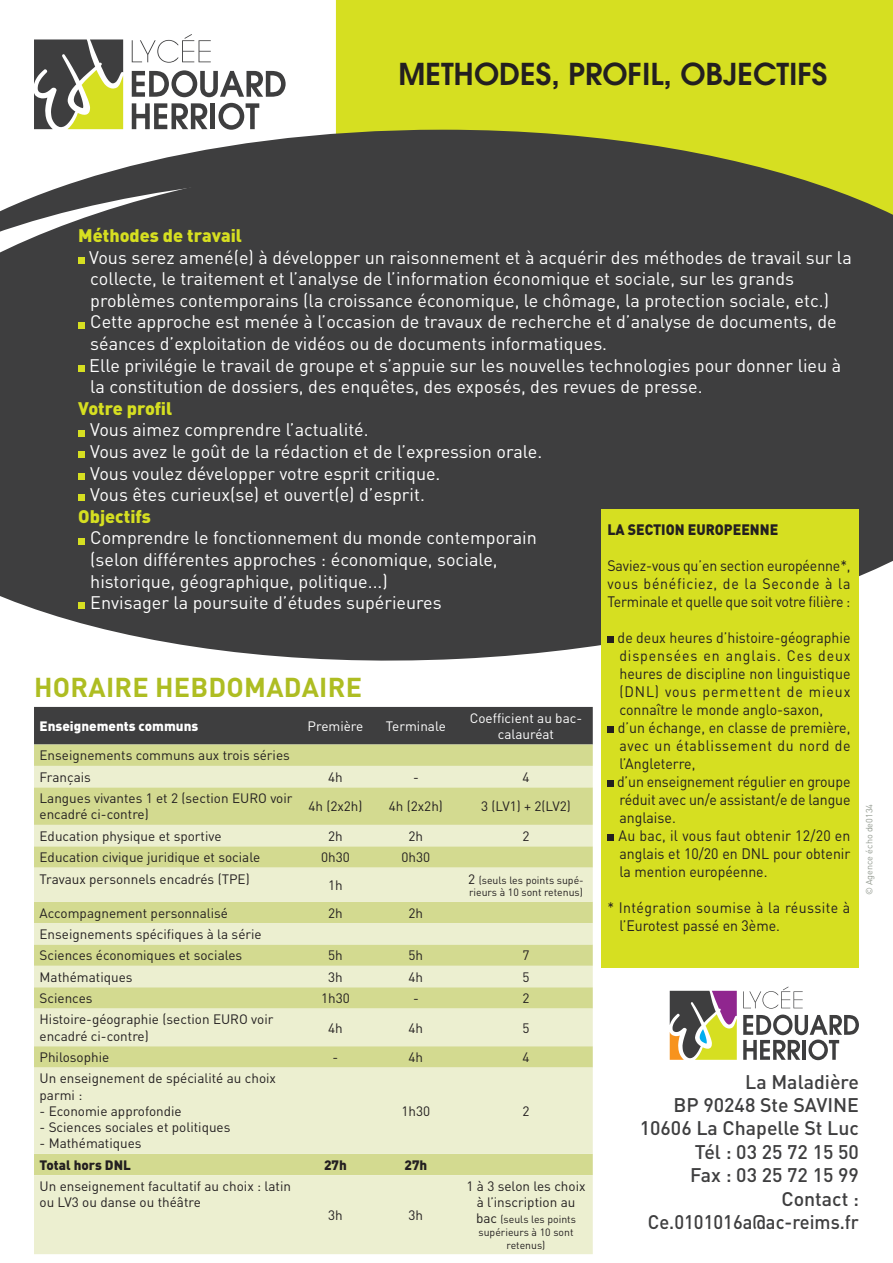
<style>
.page{position:relative;width:893px;height:1263px;background:#fff}
.page>*{position:absolute;margin:0;border:0;box-sizing:border-box;transform-origin:0 0}
.t1{font:600 30px "Avant Garde";color:#231f20}
.t2{font:700 27px "DIN Pro";letter-spacing:.01em;color:#aebd22}
.t3{font:500 19.5px "DIN Pro";color:#3e3e3f}
.t4{font:500 19.5px "DIN Pro";color:#3e3e3f;scale:.94 1}
.t5{font:18px/21.6px "DIN Pro";color:#fff}
.t6{font:900 18px "DIN Pro";color:#d6df21}
.t7{font:15px/18px "DIN Pro";color:#231f20;text-align:justify;scale:.94 1}
.t8{font:15px/18px "DIN Pro";letter-spacing:.02em;color:#231f20;scale:.94 1}
.t9{font:900 15px "DIN Pro";color:#231f20;scale:.94 1}
.t10{font:13.5px/16.2px "DIN Pro";color:#231f20}
.t11{font:13.5px/16.2px "DIN Pro";color:#fff;text-align:center}
.t12{font:900 13.5px "DIN Pro";color:#fff}
.t13{font:900 13.5px "DIN Pro";color:#231f20}
.t14{font:10.5px/12.6px "DIN Pro";color:#231f20}
.t15{font:9px "DIN Pro";color:#949b91}
.s1{font-size:13.5px}
</style>
<div class="page">
<div style="left:336px;top:0;width:557px;height:130px;background:#d6df21"></div>
<svg style="left:0;top:589px;width:601px;height:72px;fill:#3e3e3f"></svg>
<div style="left:0;top:130px;width:893px;height:459px;background:#3e3e3f"></div>
<div style="left:78px;top:257px;width:7px;height:7px;background:#d6df21"></div>
<div style="left:78px;top:322px;width:7px;height:6px;background:#d6df21"></div>
<div style="left:78px;top:365px;width:7px;height:7px;background:#d6df21"></div>
<div style="left:78px;top:430px;width:7px;height:6px;background:#d6df21"></div>
<div style="left:78px;top:451px;width:7px;height:7px;background:#d6df21"></div>
<div style="left:78px;top:473px;width:7px;height:7px;background:#d6df21"></div>
<div style="left:78px;top:495px;width:7px;height:6px;background:#d6df21"></div>
<div style="left:78px;top:538px;width:7px;height:6px;background:#d6df21"></div>
<div style="left:78px;top:603px;width:7px;height:6px;background:#d6df21"></div>
<div style="left:34px;top:707px;width:559px;height:37px;background:#3e3e3f"></div>
<svg style="left:34px;top:744px;width:559px;height:22px;fill:#d3da90"></svg>
<svg style="left:34px;top:766px;width:559px;height:488px;fill:#ecefd0"></svg>
<svg style="left:743px;top:986px;width:116px;height:74px"></svg>
<svg style="left:670px;top:991px;width:67px;height:69px"></svg>
<svg style="left:132px;top:103px;width:76px;height:26px"></svg>
<div style="left:210px;top:103px;width:5px;height:26px;background:#3e3e3f"></div>
<svg style="left:218px;top:103px;width:41px;height:27px"></svg>
<svg style="left:132px;top:70px;width:154px;height:27px"></svg>
<svg style="left:132px;top:34px;width:79px;height:29px"></svg>
<svg style="left:34px;top:39px;width:89px;height:90px"></svg>
<div style="left:601px;top:509px;width:258px;height:459px;background:#d6df21"></div>
<div style="left:607px;top:636px;width:7px;height:6px;background:#231f20"></div>
<div style="left:607px;top:726px;width:7px;height:6px;background:#231f20"></div>
<div style="left:607px;top:780px;width:7px;height:6px;background:#231f20"></div>
<div style="left:607px;top:834px;width:7px;height:6px;background:#231f20"></div>
<p class="t1" style="left:398px;top:54px;width:430px">METHODES, PROFIL, OBJECTIFS</p>
<p class="t6" style="left:78px;top:223px;width:165px">Méthodes de travail</p>
<p class="t5" style="left:89px;top:246px;width:764px">Vous serez amené(e) à développer un raisonnement et à acquérir des méthodes de travail sur la collecte, le traitement et l’analyse de l’information économique et sociale, sur les grands problèmes contemporains (la croissance économique, le chômage, la protection sociale, etc.)</p>
<p class="t5" style="left:90px;top:310px;width:748px">Cette approche est menée à l’occasion de travaux de recherche et d’analyse de documents, de séances d’exploitation de vidéos ou de documents informatiques.</p>
<p class="t5" style="left:89px;top:354px;width:753px">Elle privilégie le travail de groupe et s’appuie sur les nouvelles technologies pour donner lieu à la constitution de dossiers, des enquêtes, des exposés, des revues de presse.</p>
<p class="t6" style="left:78px;top:396px;width:96px">Votre profil</p>
<p class="t5" style="left:90px;top:418px;width:280px">Vous aimez comprendre l’actualité.</p>
<p class="t5" style="left:90px;top:440px;width:453px">Vous avez le goût de la rédaction et de l’expression orale.</p>
<p class="t5" style="left:90px;top:462px;width:352px">Vous voulez développer votre esprit critique.</p>
<p class="t5" style="left:90px;top:483px;width:336px">Vous êtes curieux(se) et ouvert(e) d’esprit.</p>
<p class="t6" style="left:78px;top:504px;width:74px">Objectifs</p>
<p class="t5" style="left:90px;top:526px;width:448px">Comprendre le fonctionnement du monde contemporain (selon différentes approches : économique, sociale, historique, géographique, politique...)</p>
<p class="t5" style="left:90px;top:591px;width:353px">Envisager la poursuite d’études supérieures</p>
<p class="t9" style="left:607px;top:519px;width:183px">LA SECTION EUROPEENNE</p>
<p class="t7" style="left:607px;top:555px;width:260px">Saviez-vous qu’en section européenne*, vous bénéficiez, de la Seconde à la Terminale et quelle que soit votre filière :</p>
<p class="t7" style="left:618px;top:627px;width:249px">de deux heures d’histoire-géographie dispensées en anglais. Ces deux heures de discipline non linguistique (DNL) vous permettent de mieux connaître le monde anglo-saxon,</p>
<p class="t7" style="left:618px;top:717px;width:249px">d’un échange, en classe de première, avec un établissement du nord de l’Angleterre,</p>
<p class="t7" style="left:617px;top:771px;width:250px">d’un enseignement régulier en groupe réduit avec un/e assistant/e de langue anglaise.</p>
<p class="t7" style="left:618px;top:825px;width:248px">Au bac, il vous faut obtenir 12/20 en anglais et 10/20 en DNL pour obtenir la mention européenne.</p>
<p class="t8" style="left:619px;top:897px;width:247px;text-indent:-12px">* Intégration soumise à la réussite à l’Eurotest passé en 3ème.</p>
<p class="t2" style="left:34px;top:669px;width:329px">HORAIRE HEBDOMADAIRE</p>
<p class="t12" style="left:40px;top:717px;width:160px">Enseignements communs</p>
<p class="t11" style="left:308px;top:717px;width:57px">Première</p>
<p class="t11" style="left:386px;top:717px;width:62px">Terminale</p>
<p class="t11" style="left:470px;top:709px;width:114px">Coefficient au bac&shy;calauréat</p>
<p class="t10" style="left:40px;top:747px;width:252px">Enseignements communs aux trois séries</p>
<p class="t10" style="left:40px;top:768px;width:53px">Français</p>
<p class="t10" style="left:328px;top:768px;width:16px">4h</p>
<p class="t10" style="left:413px;top:768px;width:7px">-</p>
<p class="t10" style="left:522px;top:768px;width:9px">4</p>
<p class="t10" style="left:40px;top:790px;width:254px">Langues vivantes 1 et 2 (section EURO voir encadré ci-contre)</p>
<p class="t10" style="left:308px;top:798px;width:56px">4h (2x2h)</p>
<p class="t10" style="left:389px;top:798px;width:56px">4h (2x2h)</p>
<p class="t10" style="left:481px;top:798px;width:91px">3 (LV1) + 2(LV2)</p>
<p class="t10" style="left:40px;top:827px;width:183px">Education physique et sportive</p>
<p class="t10" style="left:328px;top:827px;width:16px">2h</p>
<p class="t10" style="left:409px;top:827px;width:16px">2h</p>
<p class="t10" style="left:522px;top:827px;width:9px">2</p>
<p class="t10" style="left:40px;top:849px;width:222px">Education civique juridique et sociale</p>
<p class="t10" style="left:321px;top:849px;width:30px">0h30</p>
<p class="t10" style="left:401px;top:849px;width:30px">0h30</p>
<p class="t10" style="left:40px;top:870px;width:212px">Travaux personnels encadrés (TPE)</p>
<p class="t10" style="left:328px;top:876px;width:16px">1h</p>
<p class="t14" style="left:468px;top:873px;width:117px"><span class="s1">2</span> (seuls les points supé&shy;rieurs à 10 sont retenus)</p>
<p class="t10" style="left:40px;top:904px;width:190px">Accompagnement personnalisé</p>
<p class="t10" style="left:328px;top:904px;width:16px">2h</p>
<p class="t10" style="left:409px;top:904px;width:16px">2h</p>
<p class="t10" style="left:40px;top:925px;width:224px">Enseignements spécifiques à la série</p>
<p class="t10" style="left:40px;top:947px;width:204px">Sciences économiques et sociales</p>
<p class="t10" style="left:328px;top:947px;width:16px">5h</p>
<p class="t10" style="left:409px;top:947px;width:16px">5h</p>
<p class="t10" style="left:522px;top:947px;width:9px">7</p>
<p class="t10" style="left:40px;top:968px;width:95px">Mathématiques</p>
<p class="t10" style="left:328px;top:968px;width:16px">3h</p>
<p class="t10" style="left:409px;top:968px;width:16px">4h</p>
<p class="t10" style="left:522px;top:968px;width:9px">5</p>
<p class="t10" style="left:40px;top:989px;width:54px">Sciences</p>
<p class="t10" style="left:321px;top:989px;width:30px">1h30</p>
<p class="t10" style="left:413px;top:989px;width:7px">-</p>
<p class="t10" style="left:522px;top:989px;width:9px">2</p>
<p class="t10" style="left:40px;top:1011px;width:235px">Histoire-géographie (section EURO voir encadré ci-contre)</p>
<p class="t10" style="left:328px;top:1019px;width:16px">4h</p>
<p class="t10" style="left:409px;top:1019px;width:16px">4h</p>
<p class="t10" style="left:522px;top:1019px;width:9px">5</p>
<p class="t10" style="left:40px;top:1048px;width:71px">Philosophie</p>
<p class="t10" style="left:333px;top:1048px;width:7px">-</p>
<p class="t10" style="left:409px;top:1048px;width:16px">4h</p>
<p class="t10" style="left:522px;top:1048px;width:9px">4</p>
<p class="t10" style="left:40px;top:1070px;width:238px">Un enseignement de spécialité au choix parmi :</p>
<p class="t10" style="left:40px;top:1102px;width:144px">- Economie approfondie</p>
<p class="t10" style="left:40px;top:1118px;width:192px">- Sciences sociales et politiques</p>
<p class="t10" style="left:40px;top:1135px;width:104px">- Mathématiques</p>
<p class="t15" style="left:863px;top:895px;width:93px;rotate:-90deg">© Agence écho de0134</p>
<p class="t3" style="left:745px;top:1068px;width:115px">La Maladière</p>
<p class="t3" style="left:673px;top:1092px;width:187px">BP 90248 Ste SAVINE</p>
<p class="t3" style="left:640px;top:1115px;width:221px">10606 La Chapelle St Luc</p>
<p class="t3" style="left:695px;top:1138px;width:166px">Tél : 03 25 72 15 50</p>
<p class="t3" style="left:690px;top:1162px;width:170px">Fax : 03 25 72 15 99</p>
<p class="t3" style="left:781px;top:1185px;width:79px">Contact :</p>
<p class="t4" style="left:648px;top:1209px;width:226px">Ce.0101016a@ac-reims.fr</p>
<p class="t10" style="left:401px;top:1102px;width:30px">1h30</p>
<p class="t10" style="left:522px;top:1102px;width:9px">2</p>
<p class="t13" style="left:40px;top:1155px;width:93px">Total hors DNL</p>
<p class="t13" style="left:324px;top:1155px;width:24px">27h</p>
<p class="t13" style="left:404px;top:1155px;width:24px">27h</p>
<p class="t10" style="left:40px;top:1177px;width:253px">Un enseignement facultatif au choix : latin ou LV3 ou danse ou théâtre</p>
<p class="t10" style="left:328px;top:1206px;width:16px">3h</p>
<p class="t10" style="left:409px;top:1206px;width:16px">3h</p>
<p class="t10" style="left:466px;top:1177px;width:121px;text-align:center">1 à 3 selon les choix à l’inscription au</p>
<p class="t14" style="left:476px;top:1213px;width:101px;text-align:center"><span class="s1">bac</span> (seuls les points supérieurs à 10 sont retenus)</p>
</div>
